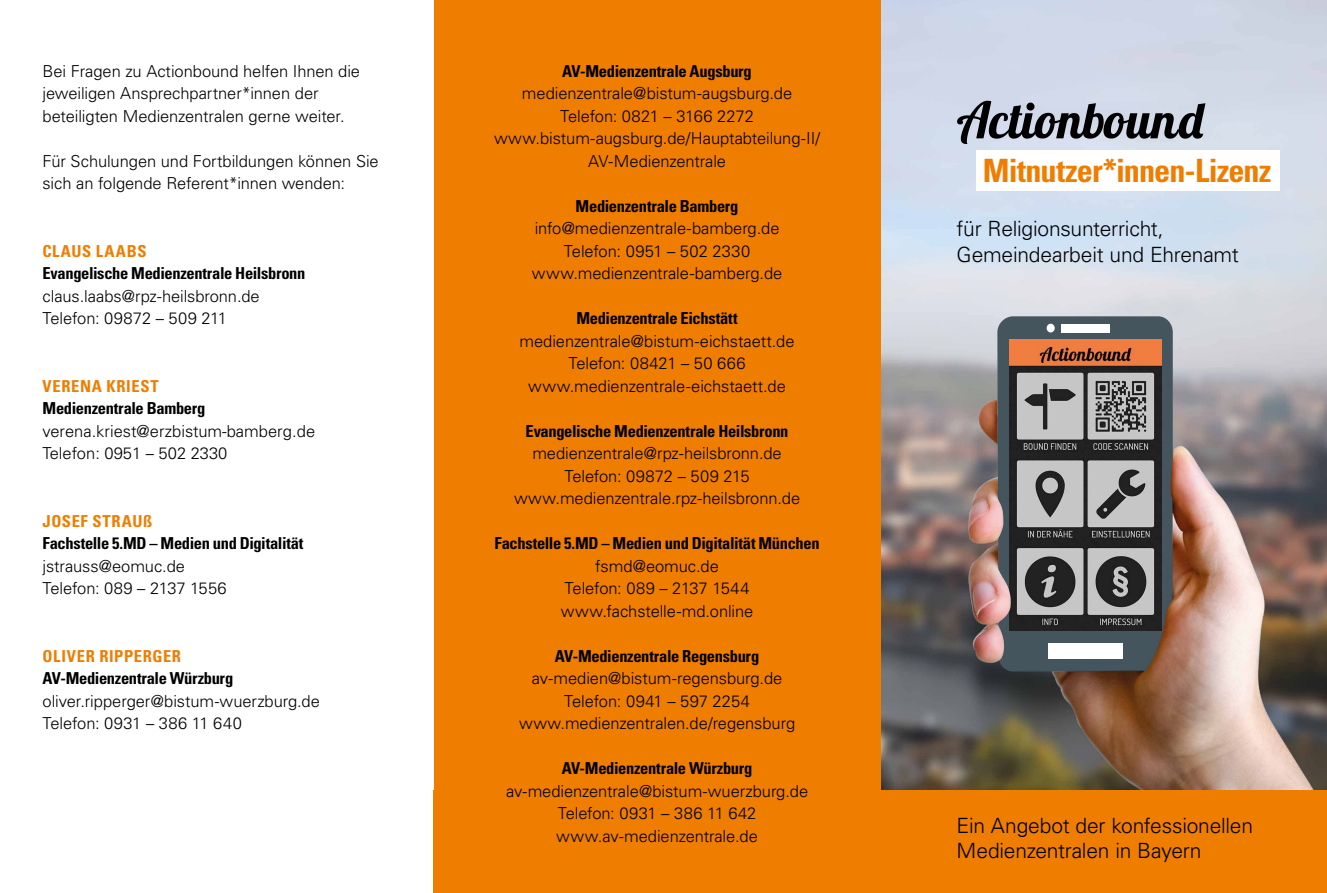
<style>
.page{position:relative;width:1327px;height:893px;background:#fff}
.page>*{position:absolute;margin:0;border:0;box-sizing:border-box;transform-origin:0 0}
.t1{font:50.1px "Lobster";color:#000}
.t2{font:700 condensed 32.1px "Univers LT Std";letter-spacing:-.025em;color:#ef7d00}
.t3{font:300 21px/25.5px "Univers LT Std";letter-spacing:-.01em;color:#000}
.t4{font:300 16.5px/22.5px "Univers LT Std";letter-spacing:-.005em;color:#000;text-align:center}
.t5{font:700 condensed 16.5px "Univers LT Std";letter-spacing:-.02em;color:#000}
.t6{font:700 condensed 16.5px "Univers LT Std";letter-spacing:.04em;color:#ef7d00}
</style>
<div class="page">
<img style="left:880px;top:0;width:447px;height:790px">
<img style="left:942px;top:280px;width:385px;height:510px">
<div style="left:434px;top:790px;width:893px;height:103px;background:#ef7d00"></div>
<div style="left:976px;top:151px;width:303px;height:40px;background:#fff"></div>
<div style="left:434px;top:0;width:446px;height:893px;background:#ef7d00"></div>
<p class="t4" style="left:43px;top:59px;width:319px;text-align:left">Bei Fragen zu Actionbound helfen Ihnen die jeweiligen Ansprechpartner*innen der beteiligten Medienzentralen gerne weiter.</p>
<p class="t4" style="left:43px;top:149px;width:338px;text-align:left">Für Schulungen und Fortbildungen können Sie sich an folgende Referent*innen wenden:</p>
<p class="t6" style="left:43px;top:241px;width:106px">CLAUS LAABS</p>
<p class="t5" style="left:43px;top:263px;width:264px">Evangelische Medienzentrale Heilsbronn</p>
<p class="t4" style="left:43px;top:284px;width:219px;text-align:left">claus.laabs@rpz-heilsbronn.de<br>Telefon: 09872 – 509 211</p>
<p class="t6" style="left:43px;top:376px;width:118px">VERENA KRIEST</p>
<p class="t5" style="left:43px;top:398px;width:164px">Medienzentrale Bamberg</p>
<p class="t4" style="left:43px;top:419px;width:274px;text-align:left">verena.kriest@erzbistum-bamberg.de<br>Telefon: 0951 – 502 2330</p>
<p class="t6" style="left:43px;top:511px;width:111px">JOSEF STRAUß</p>
<p class="t5" style="left:43px;top:533px;width:262px">Fachstelle 5.MD – Medien und Digitalität</p>
<p class="t4" style="left:43px;top:554px;width:186px;text-align:left">jstrauss@eomuc.de<br>Telefon: 089 – 2137 1556</p>
<p class="t6" style="left:43px;top:646px;width:140px">OLIVER RIPPERGER</p>
<p class="t5" style="left:43px;top:668px;width:192px">AV-Medienzentrale Würzburg</p>
<p class="t4" style="left:43px;top:690px;width:279px;text-align:left">oliver.ripperger@bistum-wuerzburg.de<br>Telefon: 0931 – 386 11 640</p>
<p class="t5" style="left:562px;top:61px;width:191px">AV-Medienzentrale Augsburg</p>
<p class="t4" style="left:494px;top:82px;width:328px">medienzentrale@bistum-augsburg.de Telefon: 0821 – 3166 2272 www.bistum-augsburg.de/Hauptabteilung-II/ AV-Medienzentrale</p>
<p class="t5" style="left:575px;top:196px;width:164px">Medienzentrale Bamberg</p>
<p class="t4" style="left:532px;top:217px;width:252px">info@medienzentrale-bamberg.de<br>Telefon: 0951 – 502 2330 www.medienzentrale-bamberg.de</p>
<p class="t5" style="left:576px;top:308px;width:163px">Medienzentrale Eichstätt</p>
<p class="t4" style="left:519px;top:329px;width:277px">medienzentrale@bistum-eichstaett.de<br>Telefon: 08421 – 50 666 www.medienzentrale-eichstaett.de</p>
<p class="t5" style="left:525px;top:421px;width:264px">Evangelische Medienzentrale Heilsbronn</p>
<p class="t4" style="left:514px;top:442px;width:288px">medienzentrale@rpz-heilsbronn.de<br>Telefon: 09872 – 509 215 www.medienzentrale.rpz-heilsbronn.de</p>
<p class="t5" style="left:494px;top:533px;width:327px">Fachstelle 5.MD – Medien und Digitalität München</p>
<p class="t4" style="left:561px;top:554px;width:194px">fsmd@eomuc.de<br>Telefon: 089 – 2137 1544 www.fachstelle-md.online</p>
<p class="t5" style="left:555px;top:646px;width:206px">AV-Medienzentrale Regensburg</p>
<p class="t4" style="left:519px;top:667px;width:278px">av-medien@bistum-regensburg.de<br>Telefon: 0941 – 597 2254 www.medienzentralen.de/regensburg</p>
<p class="t5" style="left:562px;top:758px;width:192px">AV-Medienzentrale Würzburg</p>
<p class="t4" style="left:506px;top:780px;width:304px">av-medienzentrale@bistum-wuerzburg.de<br>Telefon: 0931 – 386 11 642 www.av-medienzentrale.de</p>
<h1 class="t1" style="left:956px;top:88px;width:248px">Actionbound</h1>
<h2 class="t2" style="left:983px;top:150px;width:290px">Mitnutzer*innen-Lizenz</h2>
<p class="t3" style="left:956px;top:216px;width:284px">für Religionsunterricht,<br>Gemeindearbeit und Ehrenamt</p>
<p class="t3" style="left:956px;top:812px;width:298px">Ein Angebot der konfessionellen<br>Medienzentralen in Bayern</p>
</div>
